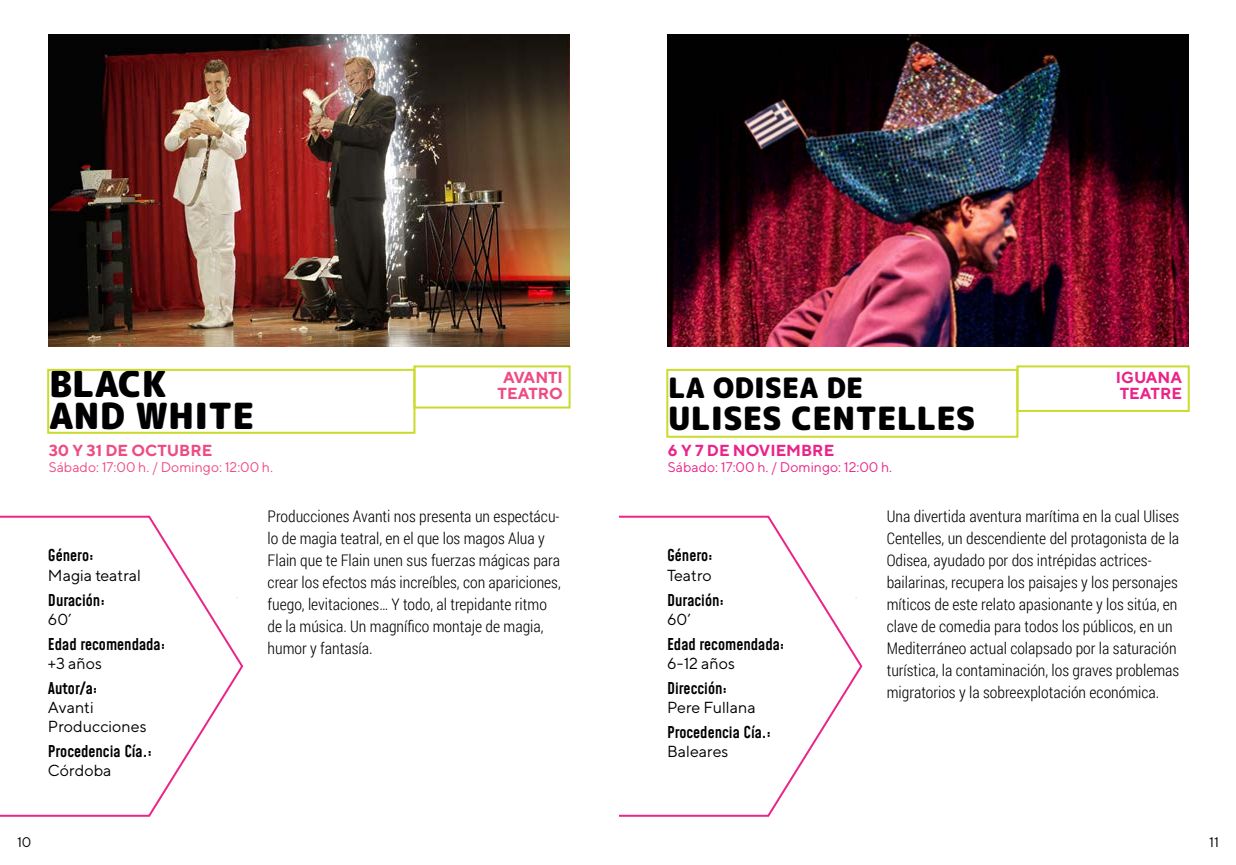
<style>
.page{position:relative;width:1236px;height:865px;background:#fff}
.page>*{position:absolute;margin:0;border:0;box-sizing:border-box;transform-origin:0 0}
.t1{font:900 36px "Rounded Mplus 1 c";color:#000}
.t2{font:900 32px "Rounded Mplus 1 c";color:#000}
.t3{font:900 28px "Rounded Mplus 1 c";color:#000}
.t4{font:300 16px/22px "Roboto Condensed";color:#000}
.t5{font:500 16px "Mohave";color:#000}
.t6{font:16px/19.2px "TT Norms";color:#000}
.t7{font:700 16px "TT Norms";color:#ee4b82}
.t8{font:700 16px "TT Norms";color:#ea2488}
.t9{font:14px "TT Norms";color:#ee4b82}
.t10{font:14px "TT Norms";color:#ea2488}
.t11{font:14px "TT Norms";color:#000}
.s1{font-size:36px;color:#fff}
.s2{font-size:17px}
</style>
<div class="page">
<svg style="left:619px;top:515px;width:244px;height:302px"></svg>
<svg style="left:0;top:515px;width:244px;height:302px"></svg>
<img style="left:48px;top:34px;width:522px;height:312px">
<div style="left:413px;top:365px;width:158px;height:43px;border:2px solid #cadb2b"></div>
<img style="left:667px;top:34px;width:522px;height:312px">
<div style="left:1016px;top:365px;width:174px;height:47px;border:2px solid #cadb2b"></div>
<div style="left:666px;top:369px;width:352px;height:69px;border:2px solid #cadb2b"></div>
<div style="left:47px;top:369px;width:368px;height:65px;border:2px solid #cadb2b"></div>
<h1 class="t1" style="left:49px;top:358px;width:119px">BLACK</h1>
<p class="t7" style="left:503px;top:367px;width:61px">AVANTI</p>
<p class="t7" style="left:498px;top:383px;width:67px">TEATRO</p>
<h3 class="t3" style="left:668px;top:368px;width:297px">LA ODISEA DE <span class="s1">ULU-</span></h3>
<p class="t8" style="left:1116px;top:367px;width:68px">IGUANA</p>
<p class="t8" style="left:1120px;top:383px;width:64px">TEATRE</p>
<h1 class="t1" style="left:49px;top:390px;width:207px">AND WHITE</h1>
<h2 class="t2" style="left:668px;top:395px;width:309px">ULISES CENTELLES</h2>
<p class="t7" style="left:49px;top:440px;width:165px">30 Y 31 DE OCTUBRE</p>
<p class="t9" style="left:49px;top:459px;width:226px">Sábado: 17:00 h. / Domingo: 12:00 h.</p>
<p class="t8" style="left:668px;top:440px;width:168px">6 Y 7 DE NOVIEMBRE</p>
<p class="t10" style="left:668px;top:459px;width:226px">Sábado: 17:00 h. / Domingo: 12:00 h.</p>
<p class="t5" style="left:48px;top:546px;width:47px">Género:</p>
<p class="t6" style="left:48px;top:565px;width:95px">Magia teatral</p>
<p class="t5" style="left:48px;top:590px;width:59px">Duración:</p>
<p class="t6" style="left:48px;top:609px;width:25px">60’</p>
<p class="t5" style="left:48px;top:634px;width:119px">Edad recomendada:</p>
<p class="t6" style="left:48px;top:653px;width:55px">+3 años</p>
<p class="t5" style="left:48px;top:678px;width:51px">Autor/a:</p>
<p class="t6" style="left:48px;top:697px;width:100px">Avanti<br>Producciones</p>
<p class="t5" style="left:48px;top:741px;width:106px">Procedencia Cía.:</p>
<p class="t6" style="left:48px;top:760px;width:65px">Córdoba</p>
<p class="t4" style="left:268px;top:504px;width:295px">Producciones Avanti nos presenta un espectácu&shy;lo de magia teatral, en el que los magos Alua y Flain que te Flain unen sus fuerzas mágicas para crear los efectos más increíbles, con apariciones, fuego, levitaciones… Y todo, al trepidante ritmo de la música. Un magnífico montaje de magia, humor y fantasía<span class="s2">.</span></p>
<p class="t5" style="left:667px;top:546px;width:47px">Género:</p>
<p class="t6" style="left:667px;top:565px;width:46px">Teatro</p>
<p class="t5" style="left:667px;top:590px;width:59px">Duración:</p>
<p class="t6" style="left:667px;top:609px;width:25px">60’</p>
<p class="t5" style="left:667px;top:634px;width:119px">Edad recomendada:</p>
<p class="t6" style="left:667px;top:653px;width:69px">6-12 años</p>
<p class="t5" style="left:667px;top:678px;width:62px">Dirección:</p>
<p class="t6" style="left:667px;top:697px;width:90px">Pere Fullana</p>
<p class="t5" style="left:667px;top:722px;width:106px">Procedencia Cía.:</p>
<p class="t6" style="left:667px;top:741px;width:63px">Baleares</p>
<p class="t4" style="left:887px;top:504px;width:294px">Una divertida aventura marítima en la cual Ulises Centelles, un descendiente del protagonista de la Odisea, ayudado por dos intrépidas actrices&shy;bailarinas, recupera los paisajes y los personajes míticos de este relato apasionante y los sitúa, en clave de comedia para todos los públicos, en un Mediterráneo actual colapsado por la saturación turística, la contaminación, los graves problemas migratorios y la sobreexplotación económica<span class="s2">.</span></p>
<p class="t11" style="left:17px;top:833px;width:16px">10</p>
<p class="t11" style="left:1209px;top:833px;width:11px">11</p>
</div>
